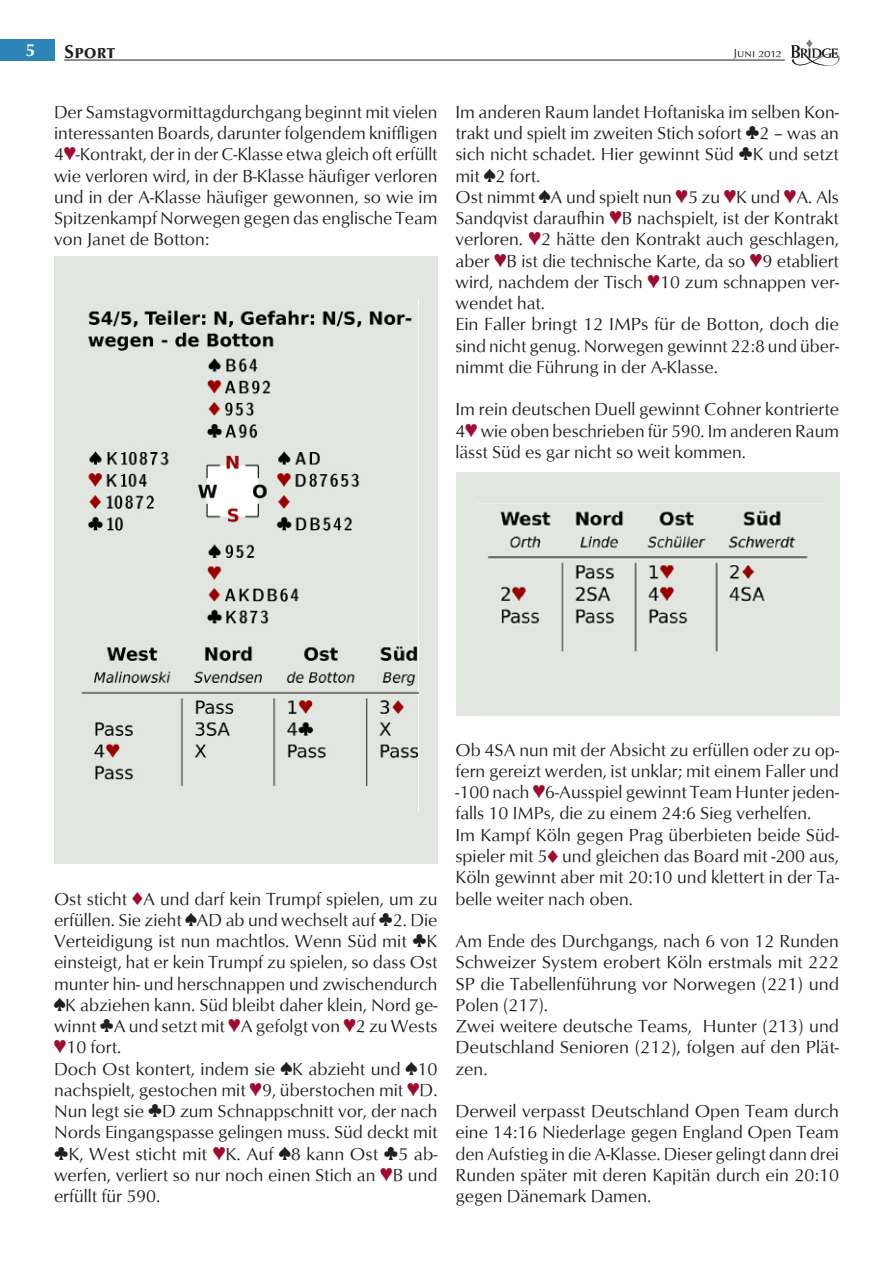
<style>
.page{position:relative;width:893px;height:1263px;background:#fff}
.page>*{position:absolute;margin:0;border:0;box-sizing:border-box;transform-origin:0 0}
.t1{font:700 19.5px "Opus Sm Caps";color:#231f20}
.t2{font:18px/21.3px "Opus";color:#231f20}
.t3{font:700 18px "Opus";color:#fff}
.t4{font:12px "Opus Sm Caps";color:#231f20}
.s1{font-family:"Monotype Sorts";color:#a10b30}
.s2{font-family:"Monotype Sorts"}
</style>
<div class="page">
<div style="left:0;top:39px;width:54px;height:21px;background:#2c84b7"></div>
<svg style="left:806px;top:39px;width:7px;height:9px"></svg>
<svg style="left:791px;top:45px;width:49px;height:21px"></svg>
<hr style="left:64px;top:60px;width:721px;height:1px;background:#231f20">
<div style="left:54px;top:256px;width:383px;height:608px;background:#e1e6e1"></div>
<img style="left:81px;top:310px;width:337px;height:476px">
<div style="left:456px;top:472px;width:384px;height:244px;background:#e1e6e1"></div>
<img style="left:487px;top:510px;width:321px;height:142px">
<p class="t3" style="left:26px;top:39px;width:11px">5</p>
<p class="t1" style="left:64px;top:40px;width:52px">Sport</p>
<p class="t4" style="left:734px;top:46px;width:50px">Juni 2012</p>
<p class="t2" style="left:54px;top:101px;width:385px;text-align:justify">Der Samstagvormittagdurchgang beginnt mit vielen interessanten Boards, darunter folgendem kniffligen 4<span class="s1">ª</span>-Kontrakt, der in der C-Klasse etwa gleich oft erfüllt wie verloren wird, in der B-Klasse häufiger verloren und in der A-Klasse häufiger gewonnen, so wie im Spitzenkampf Norwegen gegen das englische Team von Janet de Botton:</p>
<p class="t2" style="left:455px;top:101px;width:385px">Im anderen Raum landet Hoftaniska im selben Kon&shy;trakt und spielt im zweiten Stich sofort <span class="s2">¨</span>2 – was an sich nicht schadet. Hier gewinnt Süd <span class="s2">¨</span>K und setzt mit <span class="s2">«</span>2 fort.<br>Ost nimmt <span class="s2">«</span>A und spielt nun <span class="s1">ª</span>5 zu <span class="s1">ª</span>K und <span class="s1">ª</span>A. Als Sandqvist daraufhin <span class="s1">ª</span>B nachspielt, ist der Kontrakt verloren. <span class="s1">ª</span>2 hätte den Kontrakt auch geschlagen, aber <span class="s1">ª</span>B ist die technische Karte, da so <span class="s1">ª</span>9 etabliert wird, nachdem der Tisch <span class="s1">ª</span>10 zum schnappen ver&shy;wendet hat.<br>Ein Faller bringt 12 IMPs für de Botton, doch die sind nicht genug. Norwegen gewinnt 22:8 und über&shy;nimmt die Führung in der A-Klasse.</p>
<p class="t2" style="left:455px;top:399px;width:385px;text-align:justify">Im rein deutschen Duell gewinnt Cohner kontrierte 4<span class="s1">ª</span> wie oben beschrieben für 590. Im anderen Raum lässt Süd es gar nicht so weit kommen.</p>
<p class="t2" style="left:54px;top:888px;width:385px">Ost sticht <span class="s1">©</span>A und darf kein Trumpf spielen, um zu erfüllen. Sie zieht <span class="s2">«</span>AD ab und wechselt auf <span class="s2">¨</span>2. Die Verteidigung ist nun machtlos. Wenn Süd mit <span class="s2">¨</span>K einsteigt, hat er kein Trumpf zu spielen, so dass Ost munter hin- und herschnappen und zwischendurch <span class="s2">«</span>K abziehen kann. Süd bleibt daher klein, Nord ge&shy;winnt <span class="s2">¨</span>A und setzt mit <span class="s1">ª</span>A gefolgt von <span class="s1">ª</span>2 zu Wests <span class="s1">ª</span>10 fort.<br>Doch Ost kontert, indem sie <span class="s2">«</span>K abzieht und <span class="s2">«</span>10 nachspielt, gestochen mit <span class="s1">ª</span>9, überstochen mit <span class="s1">ª</span>D.<br>Nun legt sie <span class="s2">¨</span>D zum Schnappschnitt vor, der nach Nords Eingangspasse gelingen muss. Süd deckt mit <span class="s2">¨</span>K, West sticht mit <span class="s1">ª</span>K. Auf <span class="s2">«</span>8 kann Ost <span class="s2">¨</span>5 ab&shy;werfen, verliert so nur noch einen Stich an <span class="s1">ª</span>B und erfüllt für 590.</p>
<p class="t2" style="left:455px;top:739px;width:385px">Ob 4SA nun mit der Absicht zu erfüllen oder zu op&shy;fern gereizt werden, ist unklar; mit einem Faller und -100 nach <span class="s1">ª</span>6-Ausspiel gewinnt Team Hunter jeden&shy;falls 10 IMPs, die zu einem 24:6 Sieg verhelfen.<br>Im Kampf Köln gegen Prag überbieten beide Süd&shy;spieler mit 5<span class="s1">©</span> und gleichen das Board mit -200 aus, Köln gewinnt aber mit 20:10 und klettert in der Ta&shy;belle weiter nach oben.</p>
<p class="t2" style="left:455px;top:930px;width:385px">Am Ende des Durchgangs, nach 6 von 12 Runden Schweizer System erobert Köln erstmals mit 222<br>SP die Tabellenführung vor Norwegen (221) und Polen (217).<br>Zwei weitere deutsche Teams, Hunter (213) und Deutschland Senioren (212), folgen auf den Plät&shy;zen.</p>
<p class="t2" style="left:455px;top:1100px;width:385px;text-align:justify">Derweil verpasst Deutschland Open Team durch eine 14:16 Niederlage gegen England Open Team den Aufstieg in die A-Klasse. Dieser gelingt dann drei Runden später mit deren Kapitän durch ein 20:10 gegen Dänemark Damen.</p>
</div>
